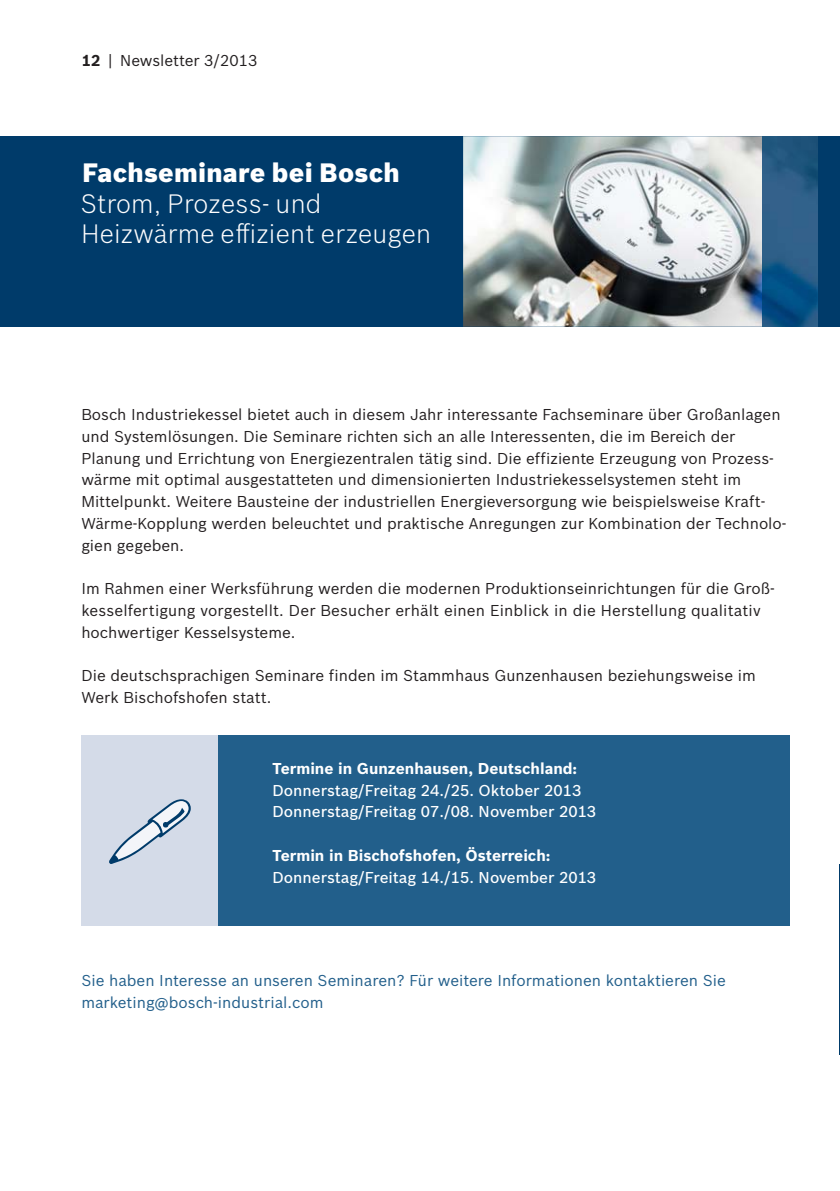
<style>
.page{position:relative;width:840px;height:1191px;background:#fff}
.page>*{position:absolute;margin:0;border:0;box-sizing:border-box;transform-origin:0 0}
.t1{font:300 26px/30.6px "Bosch Sans";letter-spacing:.01em;color:#fff}
.t2{font:900 26px "Bosch Sans";letter-spacing:.01em;color:#fff}
.t3{font:15.4px/21.8px "Bosch Sans";color:#231f20}
.t4{font:500 15.4px/21.8px "Bosch Sans";color:#fff}
.t5{font:15.4px/21.8px "Bosch Sans";color:#225f8b}
.t6{font:700 15.4px "Bosch Sans";color:#fff}
.s1{font-weight:700}
</style>
<div class="page">
<div style="left:0;top:136px;width:839px;height:191px;background:#003b6a"></div>
<hr style="left:839px;top:864px;width:1px;height:191px;background:#003b6a">
<img style="left:463px;top:136px;width:299px;height:191px">
<img style="left:762px;top:136px;width:55px;height:191px">
<div style="left:218px;top:735px;width:571px;height:190px;background:#225f8b"></div>
<div style="left:82px;top:735px;width:136px;height:190px;background:#d4dbe8"></div>
<svg style="left:109px;top:799px;width:82px;height:65px"></svg>
<p class="t3" style="left:82px;top:50px;width:177px"><span class="s1">12</span> | Newsletter 3/2013</p>
<h1 class="t2" style="left:82px;top:158px;width:319px">Fachseminare bei Bosch</h1>
<h1 class="t1" style="left:81px;top:190px;width:352px">Strom, Prozess- und<br>Heizwärme effizient erzeugen</h1>
<p class="t3" style="left:81px;top:404px;width:706px">Bosch Industriekessel bietet auch in diesem Jahr interessante Fachseminare über Großanlagen und Systemlösungen. Die Seminare richten sich an alle Interessenten, die im Bereich der Planung und Errichtung von Energiezentralen tätig sind. Die effiziente Erzeugung von Prozess&shy;wärme mit optimal ausgestatteten und dimensionierten Industriekesselsystemen steht im Mittelpunkt. Weitere Bausteine der industriellen Energieversorgung wie beispielsweise Kraft-Wärme-Kopplung werden beleuchtet und praktische Anregungen zur Kombination der Technolo&shy;gien gegeben.</p>
<p class="t3" style="left:81px;top:579px;width:695px">Im Rahmen einer Werksführung werden die modernen Produktionseinrichtungen für die Groß&shy;kesselfertigung vorgestellt. Der Besucher erhält einen Einblick in die Herstellung qualitativ hochwertiger Kesselsysteme.</p>
<p class="t3" style="left:81px;top:666px;width:676px">Die deutschsprachigen Seminare finden im Stammhaus Gunzenhausen beziehungsweise im<br>Werk Bischofshofen statt.</p>
<p class="t6" style="left:272px;top:759px;width:306px">Termine in Gunzenhausen, Deutschland:</p>
<p class="t4" style="left:272px;top:780px;width:325px">Donnerstag/Freitag 24./25. Oktober 2013<br>Donnerstag/Freitag 07./08. November 2013</p>
<p class="t6" style="left:272px;top:846px;width:279px">Termin in Bischofshofen, Österreich:</p>
<p class="t4" style="left:272px;top:867px;width:325px">Donnerstag/Freitag 14./15. November 2013</p>
<p class="t5" style="left:81px;top:970px;width:646px">Sie haben Interesse an unseren Seminaren? Für weitere Informationen kontaktieren Sie marketing@bosch-industrial.com</p>
</div>
